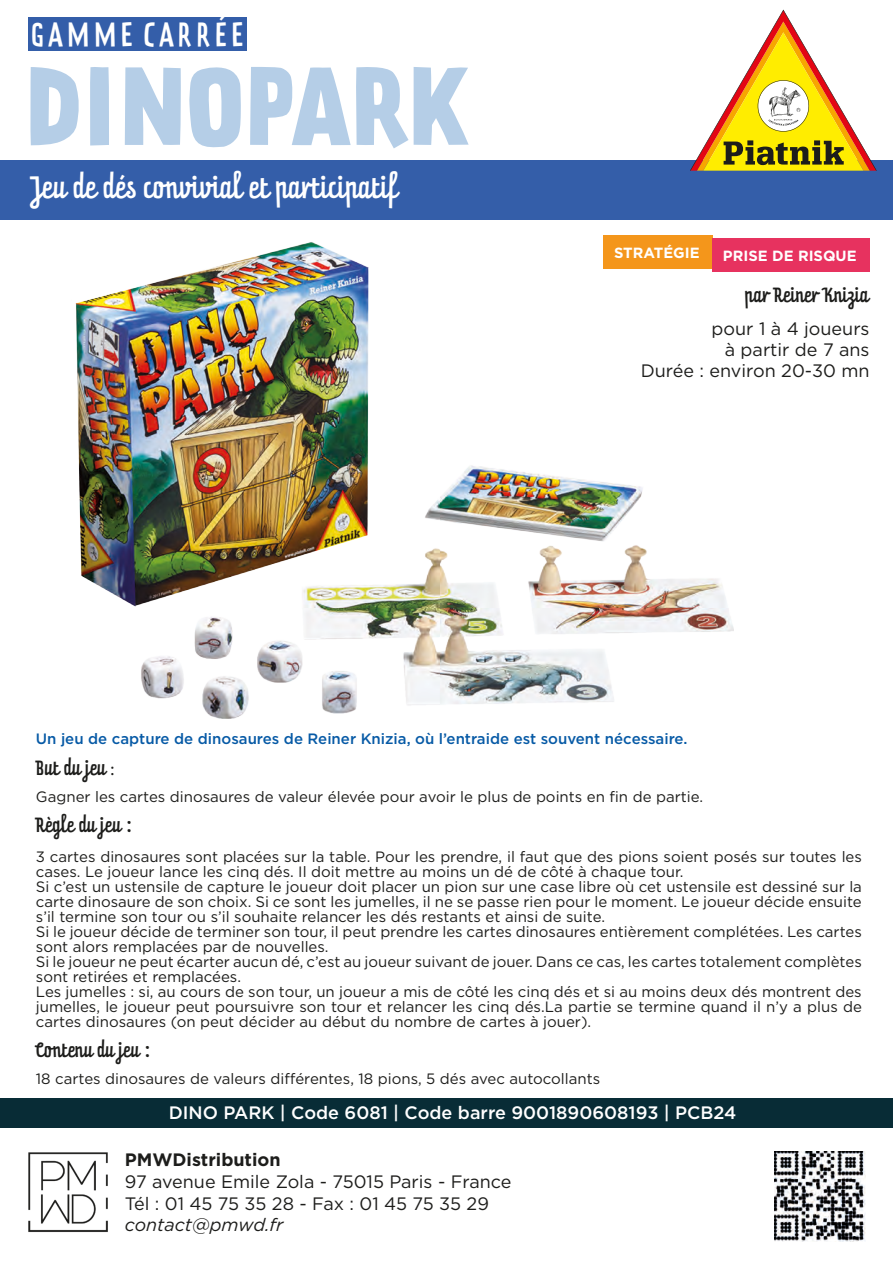
<style>
.page{position:relative;width:893px;height:1263px;background:#fff}
.page>*{position:absolute;margin:0;border:0;box-sizing:border-box;transform-origin:0 0}
.t1{font:700 97.5px "Prater Sans One";color:#b5cee7}
.prater_light{font:33.75px "Prater Block One Fill";color:#fff}
.t2{font:27px "Prater Script One";color:#fff}
.t3{font:18px/21.8px "Gotham";color:#1d1d1b}
.t4{font:18px "Prater Script One";color:#1d1d1b}
.t5{font:500 18px "Gotham";color:#fff}
.t6{font:700 18px "Gotham";color:#1d1d1b}
.t7{font:italic 18px "Gotham";color:#1d1d1b}
.t8{font:15px/15px "Gotham";color:#1d1d1b}
.t9{font:500 15px "Gotham";color:#075aa6}
.t10{font:700 14.7px "Gotham";color:#fff}
.s1{font-family:"Myriad Pro"}
</style>
<div class="page">
<div style="left:0;top:1098px;width:893px;height:30px;background:#082c36"></div>
<img style="left:774px;top:1151px;width:92px;height:91px">
<img style="left:28px;top:1152px;width:80px;height:80px">
<div style="left:28px;top:17px;width:219px;height:34px;background:#345ea9"></div>
<div style="left:0;top:161px;width:893px;height:59px;background:#345ea9"></div>
<svg style="left:690px;top:10px;width:187px;height:161px"></svg>
<img style="left:75px;top:242px;width:658px;height:477px">
<div style="left:603px;top:235px;width:110px;height:33px;background:#f4961b"></div>
<div style="left:712px;top:238px;width:158px;height:33px;background:#e7325f"></div>
<p class="prater_light" style="left:30px;top:14px;width:219px">GAMME CARRÉE</p>
<p class="t1" style="left:26px;top:44px;width:443px">DINOPARK</p>
<p class="t2" style="left:31px;top:170px;width:370px">Jeu de dés convivial et participatif</p>
<p class="t10" style="left:614px;top:243px;width:87px">STRATÉGIE</p>
<p class="t10" style="left:723px;top:246px;width:135px">PRISE DE RISQUE</p>
<p class="t4" style="left:746px;top:283px;width:126px">par Reiner Knizia</p>
<p class="t3" style="left:712px;top:317px;width:159px">pour 1 à 4 joueurs</p>
<p class="t3" style="left:725px;top:338px;width:146px">à partir de 7 ans</p>
<p class="t3" style="left:641px;top:359px;width:230px">Durée : environ 20-30 mn</p>
<p class="t9" style="left:36px;top:729px;width:653px">Un jeu de capture de dinosaures de Reiner Knizia, où l’entraide est souvent nécessaire.</p>
<p class="t4" style="left:36px;top:756px;width:80px">But du jeu <span class="s1">:</span></p>
<p class="t8" style="left:36px;top:788px;width:669px">Gagner les cartes dinosaures de valeur élevée pour avoir le plus de points en fin de partie.</p>
<p class="t4" style="left:36px;top:813px;width:98px">Règle du jeu :</p>
<p class="t8" style="left:36px;top:848px;width:828px">3 cartes dinosaures sont placées sur la table. Pour les prendre, il faut que des pions soient posés sur toutes les cases. Le joueur lance les cinq dés. Il doit mettre au moins un dé de côté à chaque tour.</p>
<p class="t8" style="left:36px;top:878px;width:828px;text-align:justify">Si c’est un ustensile de capture le joueur doit placer un pion sur une case libre où cet ustensile est dessiné sur la carte dinosaure de son choix. Si ce sont les jumelles, il ne se passe rien pour le moment. Le joueur décide ensuite s’il termine son tour ou s’il souhaite relancer les dés restants et ainsi de suite.</p>
<p class="t8" style="left:36px;top:923px;width:827px">Si le joueur décide de terminer son tour, il peut prendre les cartes dinosaures entièrement complétées. Les cartes sont alors remplacées par de nouvelles.</p>
<p class="t8" style="left:36px;top:953px;width:827px">Si le joueur ne peut écarter aucun dé, c’est au joueur suivant de jouer. Dans ce cas, les cartes totalement complètes sont retirées et remplacées.</p>
<p class="t8" style="left:36px;top:983px;width:827px;text-align:justify">Les jumelles : si, au cours de son tour, un joueur a mis de côté les cinq dés et si au moins deux dés montrent des jumelles, le joueur peut poursuivre son tour et relancer les cinq dés.La partie se termine quand il n’y a plus de cartes dinosaures (on peut décider au début du nombre de cartes à jouer).</p>
<p class="t4" style="left:36px;top:1038px;width:116px">Contenu du jeu :</p>
<p class="t8" style="left:36px;top:1070px;width:566px">18 cartes dinosaures de valeurs différentes, 18 pions, 5 dés avec autocollants</p>
<p class="t5" style="left:169px;top:1101px;width:569px">DINO PARK | Code 6081 | Code barre 9001890608193 | PCB24</p>
<p class="t6" style="left:125px;top:1147px;width:157px">PMWDistribution</p>
<p class="t3" style="left:125px;top:1170px;width:388px">97 avenue Emile Zola - 75015 Paris - France<br>Tél : 01 45 75 35 28 - Fax : 01 45 75 35 29</p>
<p class="t7" style="left:125px;top:1213px;width:160px">contact@pmwd.fr</p>
</div>
